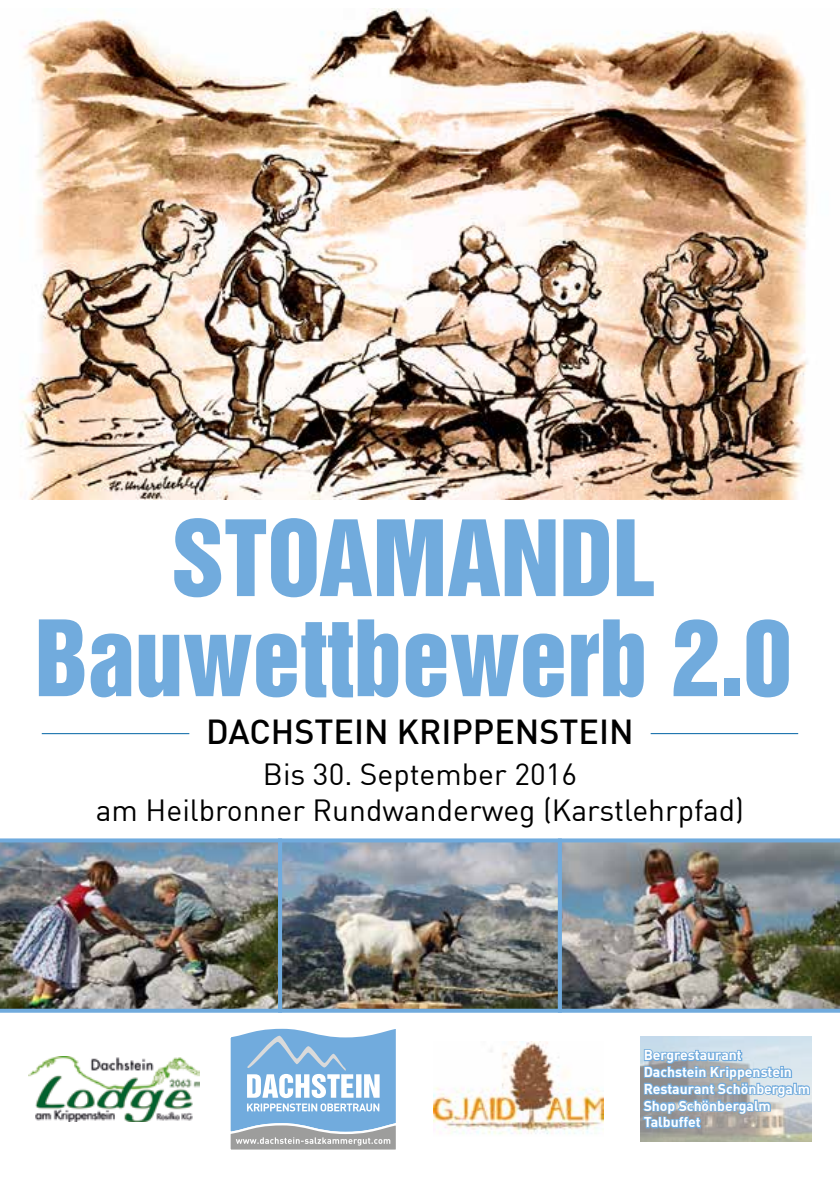
<style>
.page{position:relative;width:840px;height:1191px;background:#fff}
.page>*{position:absolute;margin:0;border:0;box-sizing:border-box;transform-origin:0 0}
.t1{font:96px/100px "Helvetica Inserat LT Std";color:#71abdd;text-align:center}
.t2{font:500 34px "DIN";color:#000}
.t3{font:30px/36px "DIN";color:#000;text-align:center}
.t4{font:700 14px/16.8px "DIN";color:#fff}
</style>
<div class="page">
<hr style="left:42px;top:733px;width:147px;height:1px;background:#0063a4">
<hr style="left:650px;top:733px;width:147px;height:1px;background:#0063a4">
<img style="left:20px;top:9px;width:788px;height:491px">
<svg style="left:230px;top:1028px;width:166px;height:122px"></svg>
<img style="left:433px;top:1041px;width:170px;height:93px">
<img style="left:28px;top:1056px;width:171px;height:65px">
<img style="left:283px;top:843px;width:273px;height:164px">
<img style="left:0;top:838px;width:278px;height:174px">
<div style="left:278px;top:838px;width:283px;height:174px;border:4px solid #71abdd"></div>
<img style="left:557px;top:838px;width:282px;height:174px">
<img style="left:640px;top:1036px;width:171px;height:105px">
<svg style="left:640px;top:1047px;width:170px;height:83px;background:#9eb6ca"></svg>
<h1 class="t1" style="left:35px;top:510px;width:757px">STOAMANDL<br>Bauwettbewerb 2.0</h1>
<h2 class="t2" style="left:206px;top:710px;width:428px">DACHSTEIN KRIPPENSTEIN</h2>
<h3 class="t3" style="left:96px;top:755px;width:649px">Bis 30. September 2016<br>am Heilbronner Rundwanderweg (Karstlehrpfad)</h3>
<p class="t4" style="left:643px;top:1046px;width:168px">Bergrestaurant<br>Dachstein Krippenstein<br>Restaurant Schönbergalm<br>Shop Schönbergalm<br>Talbuffet</p>
</div>
